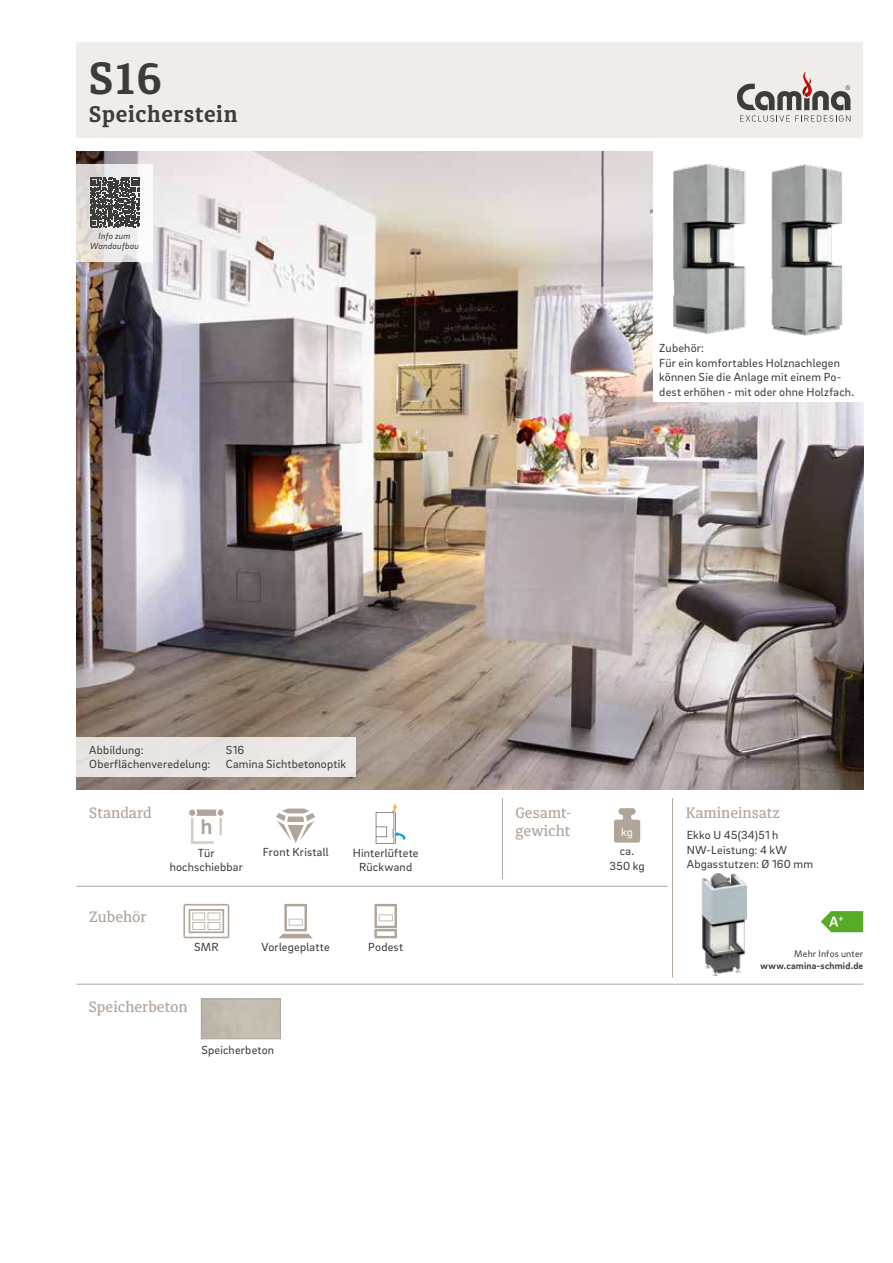
<style>
.page{position:relative;width:893px;height:1263px;background:#fff}
.page>*{position:absolute;margin:0;border:0;box-sizing:border-box;transform-origin:0 0}
.t1{font:700 45px "Diaria Pro";color:#3c3c3b}
.t2{font:700 22.5px "Diaria Pro";letter-spacing:.03em;color:#3c3c3b}
.t3{font:500 15px/18px "Diaria Pro";color:#b2a499}
.t4{font:12px/14.4px "Brix Sans";letter-spacing:.015em;color:#3c3c3b}
.t5{font:12px/14.4px "Brix Sans";letter-spacing:.015em;color:#3b3b3a;text-align:center}
.t6{font:12px "Brix Sans";color:#fff}
.t7{font:700 9.75px "Brix Sans";letter-spacing:.02em;color:#3c3c3b}
.t8{font:9.75px "Brix Sans";letter-spacing:.02em;color:#3c3c3b}
.t9{font:italic 9px/10.8px "Brix Sans";letter-spacing:.025em;color:#3c3c3b;text-align:center}
</style>
<div class="page">
<div style="left:77px;top:43px;width:786px;height:95px;background:#efecea"></div>
<svg style="left:737px;top:71px;width:113px;height:51px"></svg>
<hr style="left:672px;top:798px;width:1px;height:180px;background:#b2a499">
<hr style="left:77px;top:886px;width:590px;height:1px;background:#b2a499">
<svg style="left:614px;top:808px;width:26px;height:35px"></svg>
<hr style="left:502px;top:798px;width:1px;height:81px;background:#b2a499">
<svg style="left:276px;top:808px;width:39px;height:35px"></svg>
<img style="left:77px;top:152px;width:786px;height:637px">
<div style="left:653px;top:152px;width:210px;height:250px;background:#fff"></div>
<div style="left:77px;top:737px;width:279px;height:40px;background:#e8e5e4"></div>
<img style="left:673px;top:163px;width:73px;height:171px">
<img style="left:771px;top:164px;width:72px;height:172px">
<svg style="left:191px;top:809px;width:31px;height:35px"></svg>
<svg style="left:376px;top:803px;width:30px;height:41px"></svg>
<svg style="left:374px;top:904px;width:23px;height:34px"></svg>
<img style="left:701px;top:873px;width:46px;height:102px">
<svg style="left:821px;top:911px;width:42px;height:21px"></svg>
<svg style="left:183px;top:904px;width:46px;height:34px"></svg>
<svg style="left:279px;top:904px;width:34px;height:34px"></svg>
<div style="left:201px;top:999px;width:80px;height:40px;border:1px solid #b2a499"></div>
<hr style="left:77px;top:984px;width:786px;height:1px;background:#b2a499">
<svg style="left:77px;top:164px;width:76px;height:98px"></svg>
<svg style="left:90px;top:177px;width:50px;height:50px;background:#616060"></svg>
<h1 class="t1" style="left:89px;top:51px;width:74px">S16</h1>
<h2 class="t2" style="left:89px;top:100px;width:150px">Speicherstein</h2>
<p class="t9" style="left:90px;top:230px;width:51px">Info zum<br>Wandaufbau</p>
<p class="t4" style="left:659px;top:341px;width:196px">Zubehör:<br>Für ein komfortables Holznachlegen können Sie die Anlage mit einem Po&shy;dest erhöhen - mit oder ohne Holzfach.</p>
<p class="t4" style="left:89px;top:742px;width:56px">Abbildung:</p>
<p class="t4" style="left:226px;top:742px;width:20px">S16</p>
<p class="t4" style="left:89px;top:756px;width:123px">Oberflächenveredelung:</p>
<p class="t4" style="left:226px;top:756px;width:122px">Camina Sichtbetonoptik</p>
<p class="t3" style="left:89px;top:803px;width:64px">Standard</p>
<p class="t3" style="left:89px;top:907px;width:59px">Zubehör</p>
<p class="t5" style="left:263px;top:844px;width:67px">Front Kristall</p>
<p class="t5" style="left:170px;top:845px;width:75px">Tür hochschiebbar</p>
<p class="t5" style="left:353px;top:845px;width:67px">Hinterlüftete<br>Rückwand</p>
<p class="t5" style="left:194px;top:940px;width:26px">SMR</p>
<p class="t5" style="left:262px;top:940px;width:70px">Vorlegeplatte</p>
<p class="t5" style="left:368px;top:940px;width:36px">Podest</p>
<p class="t3" style="left:89px;top:998px;width:100px">Speicherbeton</p>
<p class="t4" style="left:201px;top:1042px;width:74px">Speicherbeton</p>
<p class="t3" style="left:516px;top:804px;width:57px">Gesamt&shy;gewicht</p>
<p class="t6" style="left:621px;top:824px;width:13px">kg</p>
<p class="t4" style="left:610px;top:844px;width:36px;text-align:center">ca.<br>350 kg</p>
<p class="t3" style="left:686px;top:804px;width:96px">Kamineinsatz</p>
<p class="t4" style="left:687px;top:827px;width:128px">Ekko U 45(34)51 h<br>NW-Leistung: 4 kW<br>Abgasstutzen: Ø 160 mm</p>
<p class="t8" style="left:794px;top:948px;width:70px">Mehr Infos unter</p>
<p class="t7" style="left:761px;top:959px;width:104px">www.camina-schmid.de</p>
</div>
